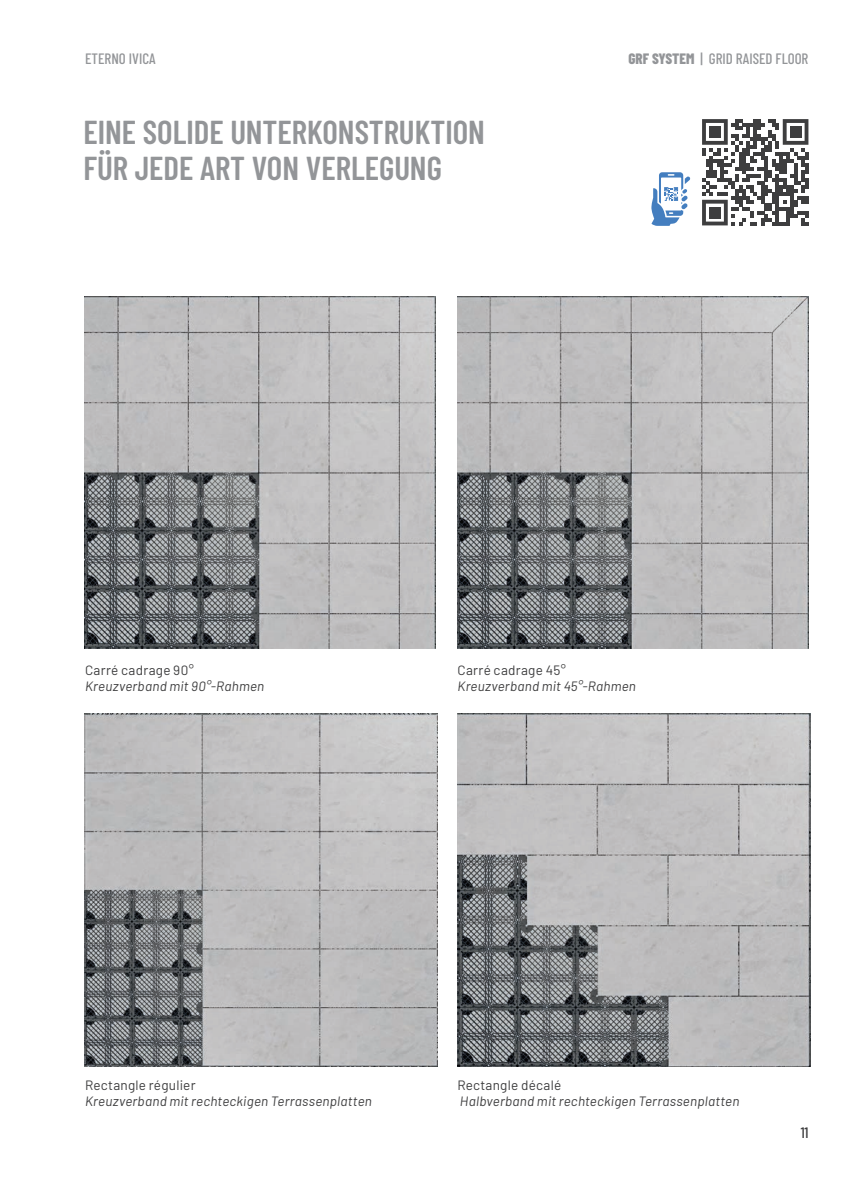
<style>
.page{position:relative;width:851px;height:1191px;background:#fff}
.page>*{position:absolute;margin:0;border:0;box-sizing:border-box;transform-origin:0 0}
.t1{font:600 33px/36px "Barlow Condensed";color:#939598}
.t2{font:500 15px "Barlow Condensed";color:#939598}
.t3{font:500 15px "Barlow Condensed";color:#3e3e3f}
.t4{font:italic 13.5px "Barlow";letter-spacing:.015em;color:#3e3e3f}
.t5{font:13.5px "Barlow";letter-spacing:.02em;color:#3e3e3f}
.s1{font-weight:800}
</style>
<div class="page">
<img style="left:457px;top:713px;width:353px;height:353px">
<img style="left:457px;top:296px;width:351px;height:353px">
<img style="left:85px;top:296px;width:350px;height:353px">
<img style="left:85px;top:713px;width:352px;height:353px">
<svg style="left:702px;top:119px;width:106px;height:106px"></svg>
<div style="left:709px;top:126px;width:11px;height:11px;background:#3e3e3f"></div>
<div style="left:790px;top:126px;width:11px;height:11px;background:#3e3e3f"></div>
<div style="left:709px;top:207px;width:11px;height:11px;background:#3e3e3f"></div>
<svg style="left:651px;top:172px;width:39px;height:54px"></svg>
<p class="t2" style="left:85px;top:48px;width:72px">ETERNO IVICA</p>
<p class="t2" style="left:628px;top:48px;width:181px"><span class="s1">GRF SYSTEM</span> | GRID RAISED FLOOR</p>
<h1 class="t1" style="left:83px;top:112px;width:403px">EINE SOLIDE UNTERKONSTRUKTION<br>FÜR JEDE ART VON VERLEGUNG</h1>
<p class="t5" style="left:85px;top:660px;width:110px">Carré cadrage 90°</p>
<p class="t4" style="left:85px;top:676px;width:181px">Kreuzverband mit 90°-Rahmen</p>
<p class="t5" style="left:457px;top:660px;width:110px">Carré cadrage 45°</p>
<p class="t4" style="left:457px;top:676px;width:180px">Kreuzverband mit 45°-Rahmen</p>
<p class="t5" style="left:85px;top:1075px;width:112px">Rectangle régulier</p>
<p class="t4" style="left:85px;top:1091px;width:288px">Kreuzverband mit rechteckigen Terrassenplatten</p>
<p class="t5" style="left:457px;top:1075px;width:105px">Rectangle décalé</p>
<p class="t4" style="left:460px;top:1091px;width:281px">Halbverband mit rechteckigen Terrassenplatten</p>
<p class="t3" style="left:800px;top:1121px;width:9px">11</p>
</div>
